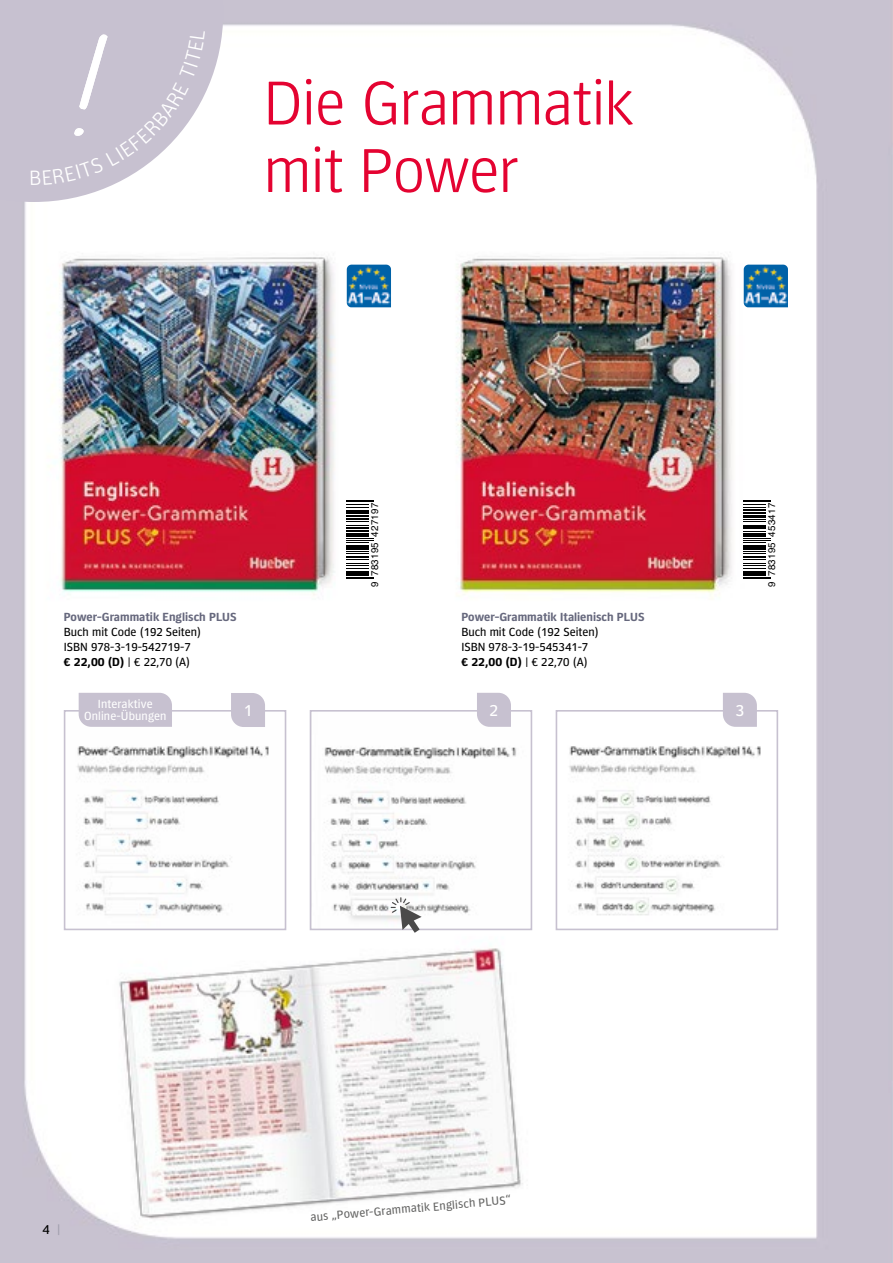
<style>
.page{position:relative;width:893px;height:1263px;background:#fff}
.page>*{position:absolute;margin:0;border:0;box-sizing:border-box;transform-origin:0 0}
.t1{font:300 63px/67.5px "Forward Sans";letter-spacing:-.01em;color:#e40331}
.t2{font:16.5px "Forward Sans";color:#fff}
.t3{font:13.5px "Forward Sans";color:#000}
.t4{font:12px/15px "Forward Sans";color:#000}
.t5{font:700 12px "Forward Sans";color:#66687d}
.t6{font:12px "Forward Sans";color:#636362}
.t7{font:12px/12px "Forward Sans";letter-spacing:.01em;color:#fff;text-align:center}
.t8{font:9.75px "Helvetica";letter-spacing:.02em;color:#000}
.s1{font-weight:700}
.s2{color:#9f9eac}
</style>
<div class="page">
<img style="left:0;top:0;width:893px;height:1263px">
<img style="left:67px;top:713px;width:216px;height:214px">
<div style="left:64px;top:710px;width:222px;height:220px;border:2px solid #c7c1d0"></div>
<img style="left:313px;top:713px;width:216px;height:214px">
<div style="left:310px;top:710px;width:222px;height:220px;border:2px solid #c7c1d0"></div>
<img style="left:559px;top:713px;width:216px;height:214px">
<div style="left:556px;top:710px;width:222px;height:220px;border:2px solid #c7c1d0"></div>
<div style="left:79px;top:693px;width:93px;height:34px;background:#c7c1d0"></div>
<svg style="left:231px;top:693px;width:34px;height:34px"></svg>
<svg style="left:477px;top:693px;width:34px;height:34px"></svg>
<svg style="left:723px;top:693px;width:34px;height:34px"></svg>
<svg style="left:391px;top:897px;width:31px;height:36px"></svg>
<svg style="left:744px;top:577px;width:27px;height:2px"></svg>
<hr style="left:744px;top:573px;width:22px;height:3px;background:#000">
<hr style="left:744px;top:571px;width:22px;height:2px;background:#000">
<svg style="left:744px;top:551px;width:22px;height:18px"></svg>
<hr style="left:744px;top:547px;width:22px;height:3px;background:#000">
<hr style="left:744px;top:545px;width:22px;height:2px;background:#000">
<svg style="left:744px;top:519px;width:27px;height:24px"></svg>
<hr style="left:744px;top:516px;width:22px;height:2px;background:#000">
<hr style="left:744px;top:512px;width:22px;height:2px;background:#000">
<hr style="left:744px;top:509px;width:22px;height:2px;background:#000">
<svg style="left:744px;top:500px;width:27px;height:8px"></svg>
<svg style="left:347px;top:577px;width:27px;height:2px"></svg>
<hr style="left:347px;top:573px;width:22px;height:3px;background:#000">
<hr style="left:347px;top:571px;width:22px;height:2px;background:#000">
<svg style="left:347px;top:551px;width:22px;height:18px"></svg>
<hr style="left:347px;top:547px;width:22px;height:3px;background:#000">
<hr style="left:347px;top:545px;width:22px;height:2px;background:#000">
<svg style="left:347px;top:537px;width:27px;height:6px"></svg>
<hr style="left:347px;top:533px;width:22px;height:3px;background:#000">
<svg style="left:347px;top:500px;width:27px;height:31px"></svg>
<img style="left:744px;top:265px;width:44px;height:42px">
<img style="left:347px;top:265px;width:44px;height:42px">
<svg style="left:0;top:0;width:223px;height:202px"></svg>
<h1 class="t1" style="left:264px;top:70px;width:372px">Die Grammatik mit Power</h1>
<p class="t5" style="left:64px;top:608px;width:174px">Power-Grammatik Englisch PLUS</p>
<p class="t4" style="left:64px;top:624px;width:139px">Buch mit Code (192 Seiten)<br>ISBN 978-3-19-542719-7<br><span class="s1">€ 22,00 (D)</span> | € 22,70 (A)</p>
<p class="t8" style="left:367px;top:587px;width:86px;rotate:-90deg">9 783195 427197</p>
<p class="t5" style="left:461px;top:608px;width:185px">Power-Grammatik Italienisch PLUS</p>
<p class="t4" style="left:461px;top:624px;width:139px">Buch mit Code (192 Seiten)<br>ISBN 978-3-19-545341-7<br><span class="s1">€ 22,00 (D)</span> | € 22,70 (A)</p>
<p class="t7" style="left:84px;top:697px;width:84px">Interaktive<br>Online-Übungen</p>
<h2 class="t2" style="left:244px;top:699px;width:10px">1</h2>
<h2 class="t2" style="left:490px;top:698px;width:10px">2</h2>
<h2 class="t2" style="left:735px;top:698px;width:10px">3</h2>
<p class="t8" style="left:764px;top:587px;width:86px;rotate:-90deg">9 783195 453417</p>
<p class="t3" style="left:43px;top:1220px;width:20px">4 <span class="s2">|</span></p>
<p class="t6" style="left:310px;top:1209px;width:203px;rotate:-5deg">aus „Power-Grammatik Englisch PLUS“</p>
</div>
